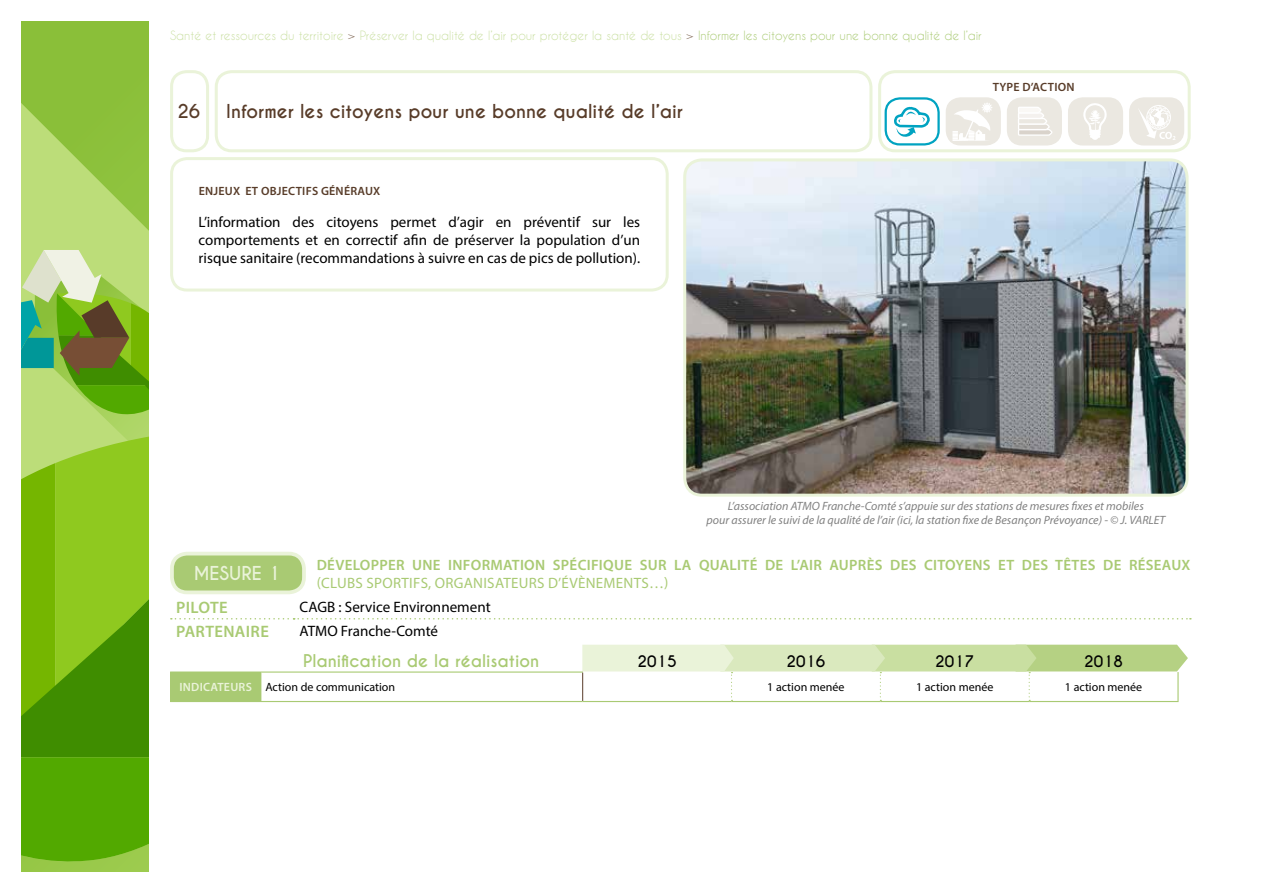
<style>
.page{position:relative;width:1263px;height:893px;background:#fff}
.page>*{position:absolute;margin:0;border:0;box-sizing:border-box;transform-origin:0 0}
.t1{font:700 18px "Caviar Dreams";color:#583c29}
.t2{font:700 18px "Caviar Dreams";color:#eaf3d9}
.t3{font:600 16.65px "Myriad Pro";letter-spacing:.02em;color:#a9ca73}
.t4{font:700 16.5px "Caviar Dreams";color:#a9ca73}
.t5{font:15.15px "Myriad Pro";color:#000}
.t6{font:15px/18px "Myriad Pro";color:#000;text-align:justify}
.t7{font:600 15px "Myriad Pro";letter-spacing:.02em;color:#a9ca73}
.t8{font:15px "Myriad Pro";color:#a9ca73}
.t9{font:700 15px "Caviar Dreams";color:#000}
.t10{font:italic 12px/14.4px "Myriad Pro";color:#818181;text-align:center}
.t11{font:12px "Caviar Dreams";color:#c9dfa1}
.t12{font:12px "Myriad Pro";color:#000}
.t13{font:600 12px "Myriad Pro";letter-spacing:.02em;color:#583c29}
.s1{color:#836b58}
.s2{color:#a9ca73}
.s3{font-weight:600;color:#eaf3d9}
</style>
<div class="page">
<div style="left:215px;top:70px;width:657px;height:82px;border:3px solid #eaf3d9;border-radius:16px"></div>
<div style="left:170px;top:157px;width:499px;height:135px;border:3px solid #eaf3d9;border-radius:16px"></div>
<div style="left:170px;top:70px;width:39px;height:82px;border:3px solid #eaf3d9;border-radius:15px"></div>
<div style="left:884px;top:97px;width:56px;height:49px;border:2px solid #00a3c1;border-radius:14px"></div>
<svg style="left:895px;top:106px;width:36px;height:47px"></svg>
<div style="left:1007px;top:98px;width:54px;height:47px;background:#ebe8e1;border-radius:14px"></div>
<div style="left:1007px;top:97px;width:55px;height:49px;border:2px solid #ebe8e1;border-radius:14px"></div>
<svg style="left:1018px;top:107px;width:35px;height:29px"></svg>
<div style="left:1130px;top:98px;width:53px;height:47px;background:#ebe8e1;border-radius:14px"></div>
<div style="left:1129px;top:97px;width:55px;height:49px;border:2px solid #ebe8e1;border-radius:14px"></div>
<svg style="left:1139px;top:106px;width:36px;height:34px"></svg>
<div style="left:1146px;top:105px;width:25px;height:25px;border:1px solid #fff;border-radius:50%"></div>
<div style="left:1069px;top:98px;width:53px;height:47px;background:#ebe8e1;border-radius:14px"></div>
<div style="left:1068px;top:97px;width:55px;height:49px;border:2px solid #ebe8e1;border-radius:14px"></div>
<svg style="left:1083px;top:103px;width:24px;height:37px"></svg>
<div style="left:946px;top:98px;width:54px;height:47px;background:#ebe8e1;border-radius:14px"></div>
<div style="left:946px;top:97px;width:55px;height:49px;border:2px solid #ebe8e1;border-radius:14px"></div>
<svg style="left:952px;top:103px;width:40px;height:38px"></svg>
<div style="left:171px;top:672px;width:90px;height:29px;background:#a9ca73"></div>
<hr style="left:170px;top:671px;width:91px;height:2px;background:#a9ca73">
<svg style="left:170px;top:673px;width:1px;height:28px"></svg>
<hr style="left:261px;top:671px;width:322px;height:2px;background:#a9ca73">
<svg style="left:582px;top:645px;width:606px;height:56px"></svg>
<hr style="left:170px;top:701px;width:91px;height:1px;background:#a9ca73">
<hr style="left:261px;top:701px;width:322px;height:1px;background:#a9ca73">
<hr style="left:583px;top:701px;width:148px;height:1px;background:#a9ca73">
<hr style="left:731px;top:701px;width:149px;height:1px;background:#a9ca73">
<hr style="left:880px;top:701px;width:149px;height:1px;background:#a9ca73">
<hr style="left:1029px;top:701px;width:149px;height:1px;background:#a9ca73">
<div style="left:172px;top:554px;width:132px;height:38px;background:#a9ca73;border-radius:15px"></div>
<div style="left:170px;top:552px;width:136px;height:42px;border:4px solid #eaf3d9;border-radius:15px"></div>
<svg style="left:171px;top:618px;width:1020px;height:1px"></svg>
<img style="left:687px;top:162px;width:498px;height:331px">
<div style="left:683px;top:158px;width:505px;height:339px;border:3px solid #eaf3d9;border-radius:17px"></div>
<div style="left:878px;top:70px;width:313px;height:82px;border:3px solid #eaf3d9;border-radius:16px"></div>
<svg style="left:21px;top:21px;width:128px;height:851px;background:#81ba32"></svg>
<p class="t11" style="left:170px;top:28px;width:813px">Santé et ressources du territoire <span class="s1">&gt;</span> Préserver la qualité de l’air pour protéger la santé de tous <span class="s1">&gt;</span> <span class="s2">Informer les citoyens pour une bonne qualité de l’air</span></p>
<p class="t1" style="left:177px;top:101px;width:24px">26</p>
<p class="t1" style="left:226px;top:101px;width:458px">Informer les citoyens pour une bonne qualité de l’air</p>
<p class="t13" style="left:993px;top:79px;width:83px">TYPE D’ACTION</p>
<p class="t13" style="left:199px;top:183px;width:183px">ENJEUX ET OBJECTIFS GÉNÉRAUX</p>
<p class="t6" style="left:199px;top:213px;width:443px">L’information des citoyens permet d’agir en préventif sur les comportements et en correctif afin de préserver la population d’un risque sanitaire (recommandations à suivre en cas de pics de pollution).</p>
<p class="t2" style="left:194px;top:562px;width:88px">MESURE 1</p>
<p class="t10" style="left:706px;top:498px;width:460px">L’association ATMO Franche-Comté s’appuie sur des stations de mesures fixes et mobiles<br>pour assurer le suivi de la qualité de l’air (ici, la station fixe de Besançon Prévoyance) - © J. VARLET</p>
<p class="t7" style="left:317px;top:555px;width:875px">DÉVELOPPER UNE INFORMATION SPÉCIFIQUE SUR LA QUALITÉ DE L’AIR AUPRÈS DES CITOYENS ET DES TÊTES DE RÉSEAUX</p>
<p class="t8" style="left:317px;top:573px;width:14px">(clubs</p>
<p class="t8" style="left:366px;top:573px;width:9px">sportifs</p>
<p class="t8" style="left:428px;top:573px;width:16px">, organisateurs</p>
<p class="t8" style="left:548px;top:573px;width:48px">d’évènements</p>
<p class="t8" style="left:649px;top:573px;width:21px">…)</p>
<p class="t3" style="left:176px;top:597px;width:51px">PILOTE</p>
<p class="t5" style="left:300px;top:597px;width:193px">CAGB : Service Environnement</p>
<p class="t3" style="left:176px;top:621px;width:92px">PARTENAIRE</p>
<p class="t5" style="left:300px;top:622px;width:140px">ATMO Franche-Comté</p>
<p class="t4" style="left:303px;top:651px;width:237px">Planification de la réalisation</p>
<p class="t9" style="left:637px;top:652px;width:41px">2015</p>
<p class="t9" style="left:786px;top:652px;width:40px">2016</p>
<p class="t9" style="left:935px;top:652px;width:41px">2017</p>
<p class="t9" style="left:1084px;top:652px;width:40px">2018</p>
<p class="t12" style="left:180px;top:680px;width:217px"><span class="s3">I NDICATEURS</span> Action de communication</p>
<p class="t12" style="left:767px;top:680px;width:79px">1 action menée</p>
<p class="t12" style="left:916px;top:680px;width:79px">1 action menée</p>
<p class="t12" style="left:1065px;top:680px;width:79px">1 action menée</p>
</div>
